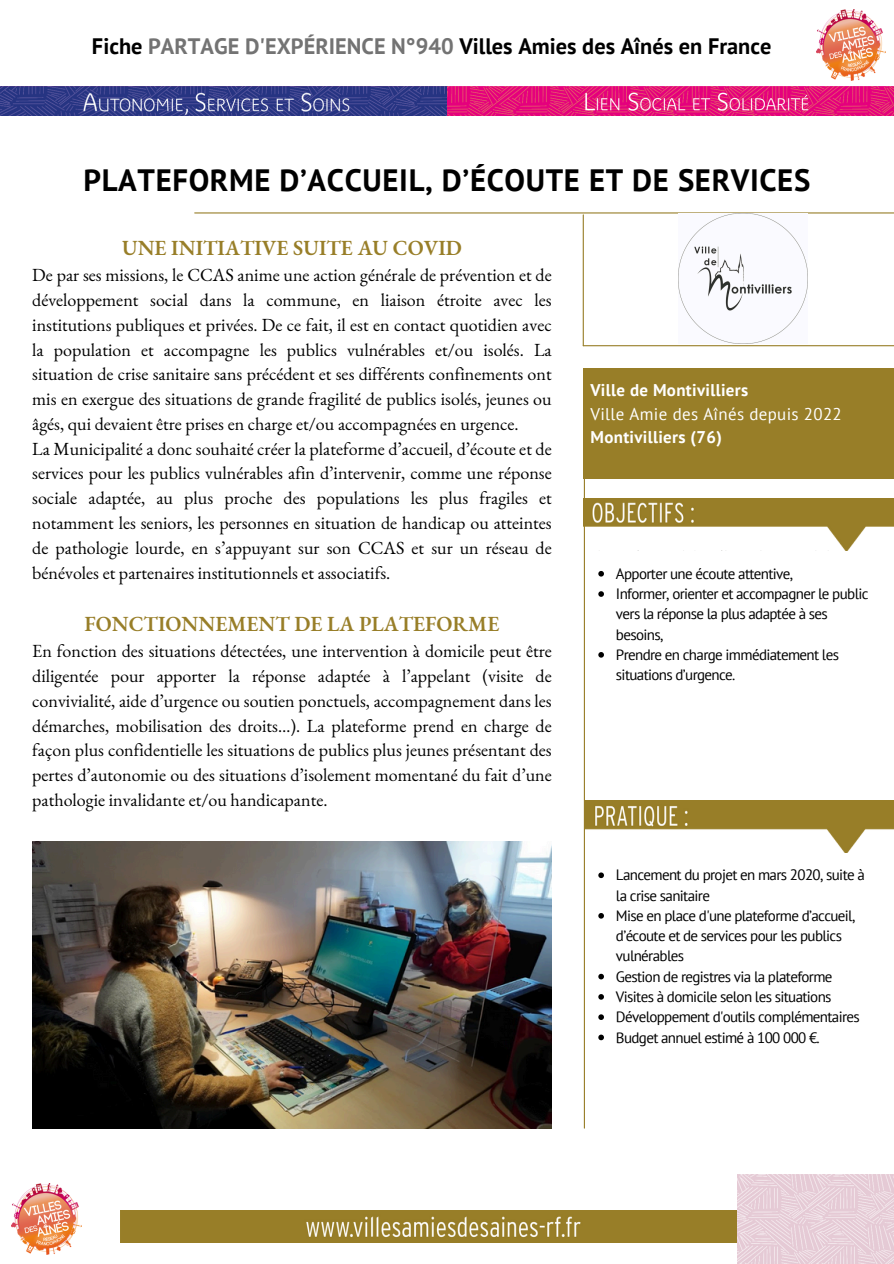
<style>
.page{position:relative;width:894px;height:1264px;background:#fff}
.page>*{position:absolute;margin:0;border:0;box-sizing:border-box;transform-origin:0 0}
.t1{font:700 30.75px "PT Sans";letter-spacing:.02em;color:#000}
.t2{font:700 22.35px "PT Sans";color:#000}
.t3{font:600 21px "EB Garamond";color:#987e28}
.t4{font:18px/24.8px "EB Garamond";color:#000}
.t5{font:700 16.95px/23.4px "PT Sans";letter-spacing:.02em;color:#fff}
.t6{font:15px/20.2px "PT Sans";letter-spacing:-.045em;color:#000}
.s1{color:#737373}
.s2{font-weight:400}
</style>
<div class="page">
<hr style="left:583px;top:462px;width:1px;height:666px;background:#987e28">
<img style="left:120px;top:1210px;width:617px;height:31px">
<img style="left:737px;top:1174px;width:156px;height:89px">
<img style="left:584px;top:800px;width:309px;height:52px">
<img style="left:583px;top:498px;width:310px;height:52px">
<hr style="left:195px;top:212px;width:698px;height:1px;background:#987e28">
<hr style="left:582px;top:215px;width:1px;height:131px;background:#987e28">
<img style="left:816px;top:9px;width:69px;height:71px">
<img style="left:12px;top:1183px;width:69px;height:71px">
<img style="left:32px;top:841px;width:519px;height:287px">
<img style="left:0;top:86px;width:893px;height:30px">
<svg style="left:598px;top:571px;width:5px;height:5px"></svg>
<svg style="left:598px;top:591px;width:5px;height:6px"></svg>
<svg style="left:598px;top:652px;width:5px;height:5px"></svg>
<svg style="left:598px;top:872px;width:5px;height:6px"></svg>
<svg style="left:598px;top:913px;width:5px;height:5px"></svg>
<svg style="left:598px;top:973px;width:5px;height:6px"></svg>
<svg style="left:598px;top:994px;width:5px;height:5px"></svg>
<svg style="left:598px;top:1014px;width:5px;height:5px"></svg>
<svg style="left:598px;top:1034px;width:5px;height:6px"></svg>
<div style="left:583px;top:368px;width:310px;height:111px;background:#987e28"></div>
<hr style="left:583px;top:345px;width:310px;height:1px;background:#987e28">
<img style="left:678px;top:214px;width:129px;height:129px">
<p class="t2" style="left:92px;top:31px;width:680px">Fiche <span class="s1">PARTAGE D'EXPÉRIENCE N°940</span> Villes Amies des Aînés en France</p>
<p class="t1" style="left:84px;top:160px;width:728px">PLATEFORME D’ACCUEIL, D’ÉCOUTE ET DE SERVICES</p>
<h2 class="t3" style="left:122px;top:234px;width:341px">UNE INITIATIVE SUITE AU COVID</h2>
<h2 class="t4" style="left:32px;top:262px;width:521px">De par ses missions, le CCAS anime une action générale de prévention et de développement social dans la commune, en liaison étroite avec les institutions publiques et privées. De ce fait, il est en contact quotidien avec la population et accompagne les publics vulnérables et/ou isolés. La situation de crise sanitaire sans précédent et ses différents confinements ont mis en exergue des situations de grande fragilité de publics isolés, jeunes ou âgés, qui devaient être prises en charge et/ou accompagnées en urgence.<br>La Municipalité a donc souhaité créer la plateforme d’accueil, d’écoute et de services pour les publics vulnérables afin d’intervenir, comme une réponse sociale adaptée, au plus proche des populations les plus fragiles et notamment les seniors, les personnes en situation de handicap ou atteintes de pathologie lourde, en s’appuyant sur son CCAS et sur un réseau de bénévoles et partenaires institutionnels et associatifs.</h2>
<p class="t3" style="left:85px;top:610px;width:416px">FONCTIONNEMENT DE LA PLATEFORME</p>
<p class="t4" style="left:32px;top:638px;width:521px;text-align:justify">En fonction des situations détectées, une intervention à domicile peut être diligentée pour apporter la réponse adaptée à l’appelant (visite de convivialité, aide d’urgence ou soutien ponctuels, accompagnement dans les démarches, mobilisation des droits…). La plateforme prend en charge de façon plus confidentielle les situations de publics plus jeunes présentant des pertes d’autonomie ou des situations d’isolement momentané du fait d’une pathologie invalidante et/ou handicapante.</p>
<p class="t5" style="left:590px;top:378px;width:253px">Ville de Montivilliers<br><span class="s2">Ville Amie des Aînés depuis 2022<br></span>Montivilliers (76)</p>
<h1 class="t6" style="left:615px;top:563px;width:179px">Apporter une écoute attentive,</h1>
<p class="t6" style="left:615px;top:583px;width:254px">Informer, orienter et accompagner le public vers la réponse la plus adaptée à ses besoins,</p>
<h3 class="t6" style="left:615px;top:644px;width:224px">Prendre en charge immédiatement les situations d’urgence.</h3>
<h3 class="t6" style="left:615px;top:864px;width:250px">Lancement du projet en mars 2020, suite à la crise sanitaire</h3>
<p class="t6" style="left:615px;top:905px;width:241px">Mise en place d'une plateforme d’accueil, d’écoute et de services pour les publics vulnérables</p>
<p class="t6" style="left:615px;top:966px;width:218px">Gestion de registres via la plateforme</p>
<p class="t6" style="left:615px;top:986px;width:217px">Visites à domicile selon les situations</p>
<p class="t6" style="left:615px;top:1006px;width:245px">Développement d'outils complémentaires</p>
<h3 class="t6" style="left:615px;top:1026px;width:205px">Budget annuel estimé à 100 000 €.</h3>
</div>
